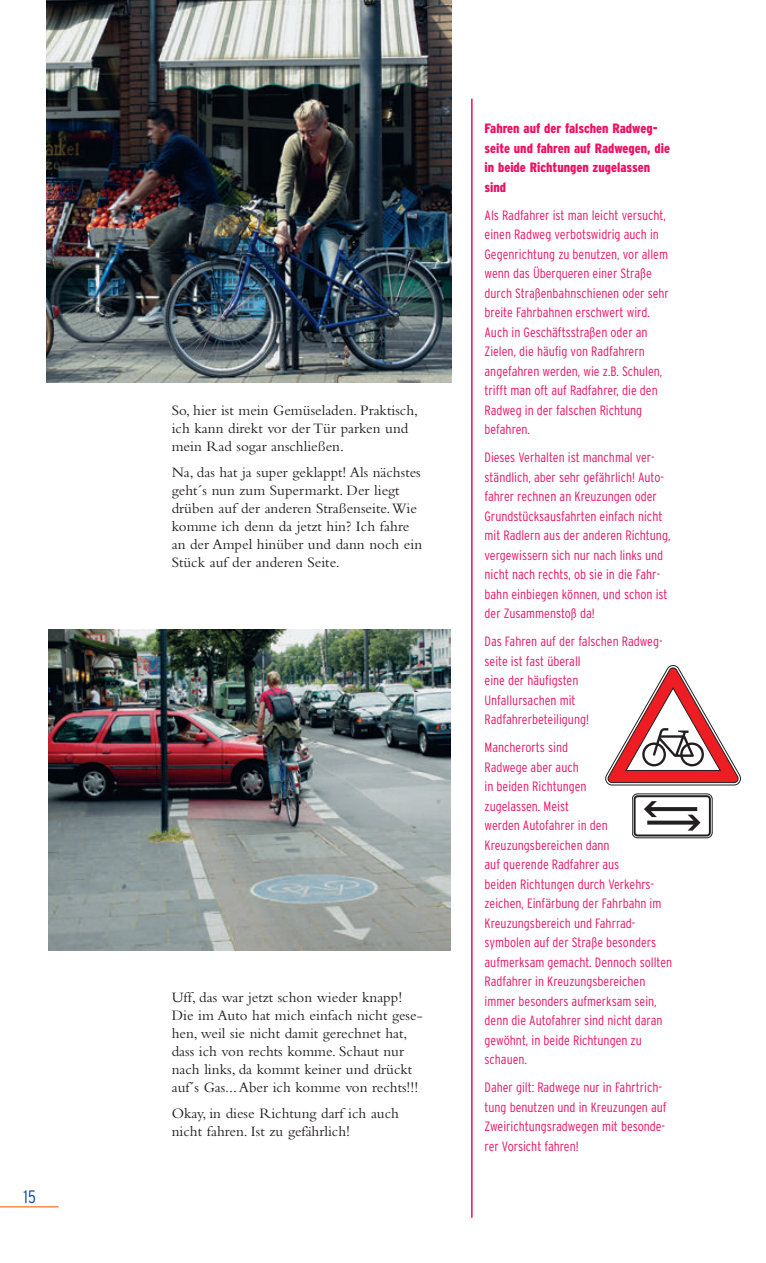
<style>
.page{position:relative;width:766px;height:1263px;background:#fff}
.page>*{position:absolute;margin:0;border:0;box-sizing:border-box;transform-origin:0 0}
.t1{font:300 condensed 18px "Interstate";color:#0d4da1}
.t2{font:15px/18px "Bembo";color:#231f20}
.t3{font:300 condensed 13.5px/19.5px "Interstate";color:#ec1163}
.t4{font:900 condensed 13.5px/19.5px "Interstate";color:#ec1163}
</style>
<div class="page">
<hr style="left:0;top:587px;width:1px;height:676px;background:#e6efc1">
<hr style="left:0;top:1206px;width:59px;height:1px;background:#f36e21">
<img style="left:47px;top:0;width:404px;height:383px">
<img style="left:48px;top:630px;width:402px;height:321px">
<svg style="left:605px;top:665px;width:135px;height:120px"></svg>
<div style="left:632px;top:794px;width:80px;height:44px;border:1px solid #231f20;border-radius:5px"></div>
<svg style="left:633px;top:795px;width:77px;height:41px"></svg>
<div style="left:635px;top:797px;width:73px;height:37px;background:#fff;border-radius:2px"></div>
<svg style="left:644px;top:801px;width:56px;height:30px"></svg>
<hr style="left:471px;top:99px;width:1px;height:1119px;background:#ec1163">
<h1 class="t1" style="left:24px;top:1187px;width:14px">15</h1>
<p class="t2" style="left:172px;top:401px;width:248px">So, hier ist mein Gemüseladen. Praktisch, ich kann direkt vor der Tür parken und mein Rad sogar anschließen.</p>
<p class="t2" style="left:172px;top:463px;width:252px">Na, das hat ja super geklappt! Als nächstes geht´s nun zum Supermarkt. Der liegt drüben auf der anderen Straßenseite. Wie komme ich denn da jetzt hin? Ich fahre an der Ampel hinüber und dann noch ein Stück auf der anderen Seite.</p>
<p class="t2" style="left:172px;top:988px;width:252px">Uff, das war jetzt schon wieder knapp!<br>Die im Auto hat mich einfach nicht gese&shy;hen, weil sie nicht damit gerechnet hat, dass ich von rechts komme. Schaut nur nach links, da kommt keiner und drückt auf´s Gas... Aber ich komme von rechts!!!</p>
<p class="t2" style="left:172px;top:1104px;width:229px">Okay, in diese Richtung darf ich auch nicht fahren. Ist zu gefährlich!</p>
<p class="t4" style="left:484px;top:119px;width:187px">Fahren auf der falschen Radweg&shy;seite und fahren auf Radwegen, die in beide Richtungen zugelassen sind</p>
<p class="t3" style="left:484px;top:205px;width:186px">Als Radfahrer ist man leicht versucht, einen Radweg verbotswidrig auch in Gegenrichtung zu benutzen, vor allem wenn das Überqueren einer Straße durch Straßenbahnschienen oder sehr breite Fahrbahnen erschwert wird.<br>Auch in Geschäftsstraßen oder an<br>Zie len, die häufig von Radfahrern angefahren werden, wie z.B. Schulen, trifft man oft auf Radfahrer, die den Radweg in der falschen Richtung befahren.</p>
<p class="t3" style="left:484px;top:448px;width:187px">Dieses Verhalten ist manchmal ver&shy;ständlich, aber sehr gefährlich! Auto&shy;fahrer rechnen an Kreuzungen oder Grundstücksausfahrten einfach nicht mit Radlern aus der anderen Richtung, vergewissern sich nur nach links und nicht nach rechts, ob sie in die Fahr&shy;bahn einbiegen können, und schon ist der Zusammenstoß da!</p>
<p class="t3" style="left:484px;top:631px;width:179px">Das Fahren auf der falschen Radweg&shy;seite ist fast überall<br>eine der häufigsten<br>Unfallursachen mit<br>Rad fahrerbeteiligung!</p>
<p class="t3" style="left:484px;top:737px;width:189px">Mancherorts sind<br>Radwege aber auch<br>in beiden Rich tungen<br>zugelassen. Meist<br>werden Auto fahrer in den<br>Kreu zungsbereichen dann<br>auf querende Radfahrer aus<br>beiden Richtungen durch Ver kehrs&shy;zeichen, Einfärbung der Fahrbahn im<br>Kreuzungsbereich und Fahrrad-<br>sym bolen auf der Straße besonders aufmerksam gemacht. Dennoch sollten<br>Radfahrer in Kreuzungsbereichen immer besonders aufmerksam sein, denn die Autofahrer sind nicht daran ge wöhnt, in beide Richtungen zu schauen.</p>
<p class="t3" style="left:484px;top:1077px;width:183px">Daher gilt: Radwege nur in Fahrtrich&shy;tung benutzen und in Kreuzungen auf Zweirichtungsradwegen mit besonde&shy;rer Vorsicht fahren!</p>
</div>
